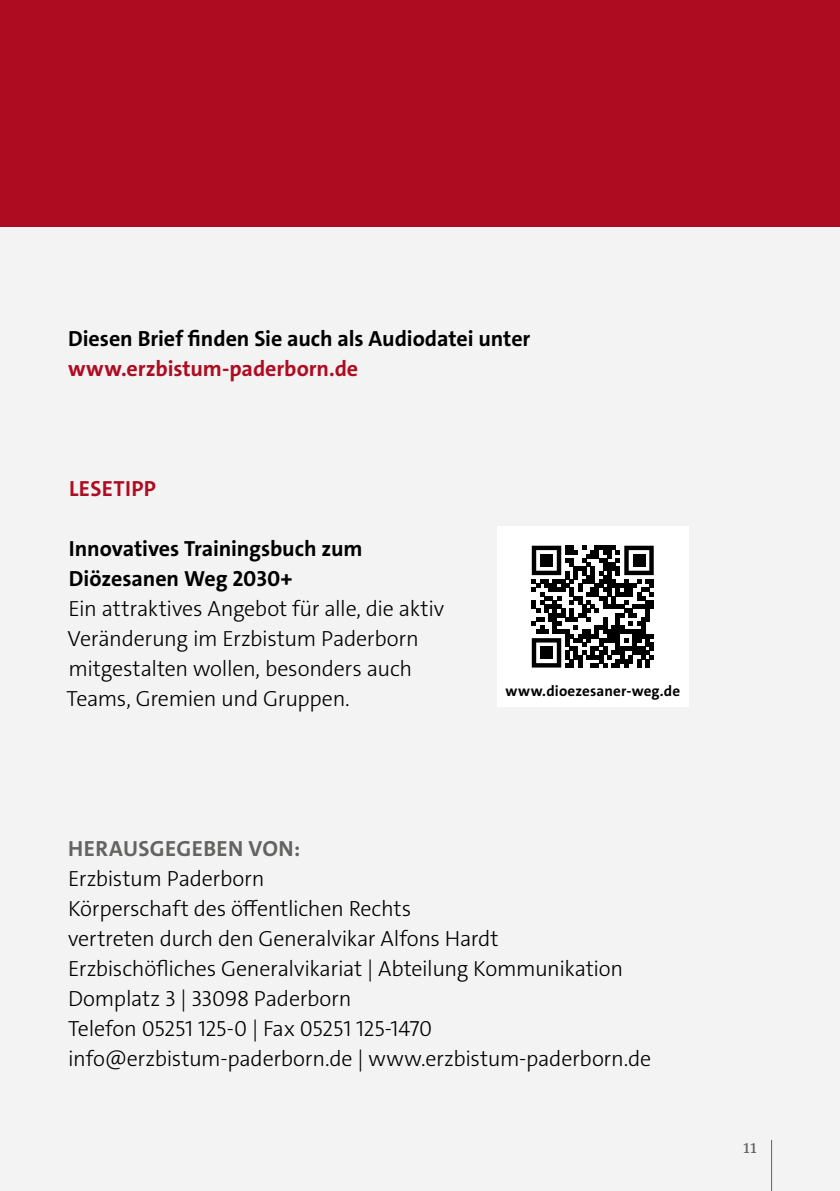
<style>
.page{position:relative;width:840px;height:1191px;background:#fff}
.page>*{position:absolute;margin:0;border:0;box-sizing:border-box;transform-origin:0 0}
.t1{font:300 22px/30px "The Sans C4 s";letter-spacing:-.015em;color:#000}
.t2{font:700 22px/30px "The Sans C4 s";letter-spacing:-.005em;color:#000}
.t3{font:700 22px "The Sans C4 s";color:#ae0c21}
.t4{font:700 22px "The Sans C4 s";letter-spacing:.015em;color:#636362}
.t5{font:18px "The Antiqua B5";color:#636362}
.t6{font:700 15px "The Sans C4 s";letter-spacing:.01em;color:#000}
</style>
<div class="page">
<div style="left:0;top:227px;width:839px;height:964px;background:#f3f3f3"></div>
<div style="left:0;top:0;width:839px;height:227px;background:#ae0c21"></div>
<hr style="left:770px;top:1140px;width:1px;height:51px;background:#636362">
<div style="left:497px;top:526px;width:191px;height:180px;background:#fff"></div>
<svg style="left:531px;top:546px;width:122px;height:121px"></svg>
<div style="left:540px;top:554px;width:12px;height:13px;background:#000"></div>
<div style="left:632px;top:554px;width:13px;height:13px;background:#000"></div>
<div style="left:540px;top:646px;width:12px;height:13px;background:#000"></div>
<p class="t2" style="left:68px;top:324px;width:463px">Diesen Brief finden Sie auch als Audiodatei unter</p>
<p class="t3" style="left:68px;top:354px;width:291px">www.erzbistum-paderborn.de</p>
<p class="t3" style="left:69px;top:474px;width:88px">LESETIPP</p>
<p class="t2" style="left:69px;top:534px;width:295px">Innovatives Trainingsbuch zum<br>Diözesanen Weg 2030+</p>
<p class="t1" style="left:66px;top:594px;width:379px">Ein attraktives Angebot für alle, die aktiv Veränderung im Erzbistum Paderborn mitgestalten wollen, besonders auch Teams, Gremien und Gruppen.</p>
<p class="t6" style="left:505px;top:681px;width:176px">www.dioezesaner-weg.de</p>
<p class="t4" style="left:68px;top:834px;width:233px">HERAUSGEGEBEN VON:</p>
<p class="t1" style="left:68px;top:864px;width:584px">Erzbistum Paderborn<br>Körperschaft des öffentlichen Rechts<br>vertreten durch den Generalvikar Alfons Hardt Erzbischöfliches Generalvikariat | Abteilung Kommunikation Domplatz 3 | 33098 Paderborn<br>Telefon 05251 125-0 | Fax 05251 125-1470 info@erzbistum-paderborn.de | www.erzbistum-paderborn.de</p>
<p class="t5" style="left:742px;top:1137px;width:15px">11</p>
</div>
